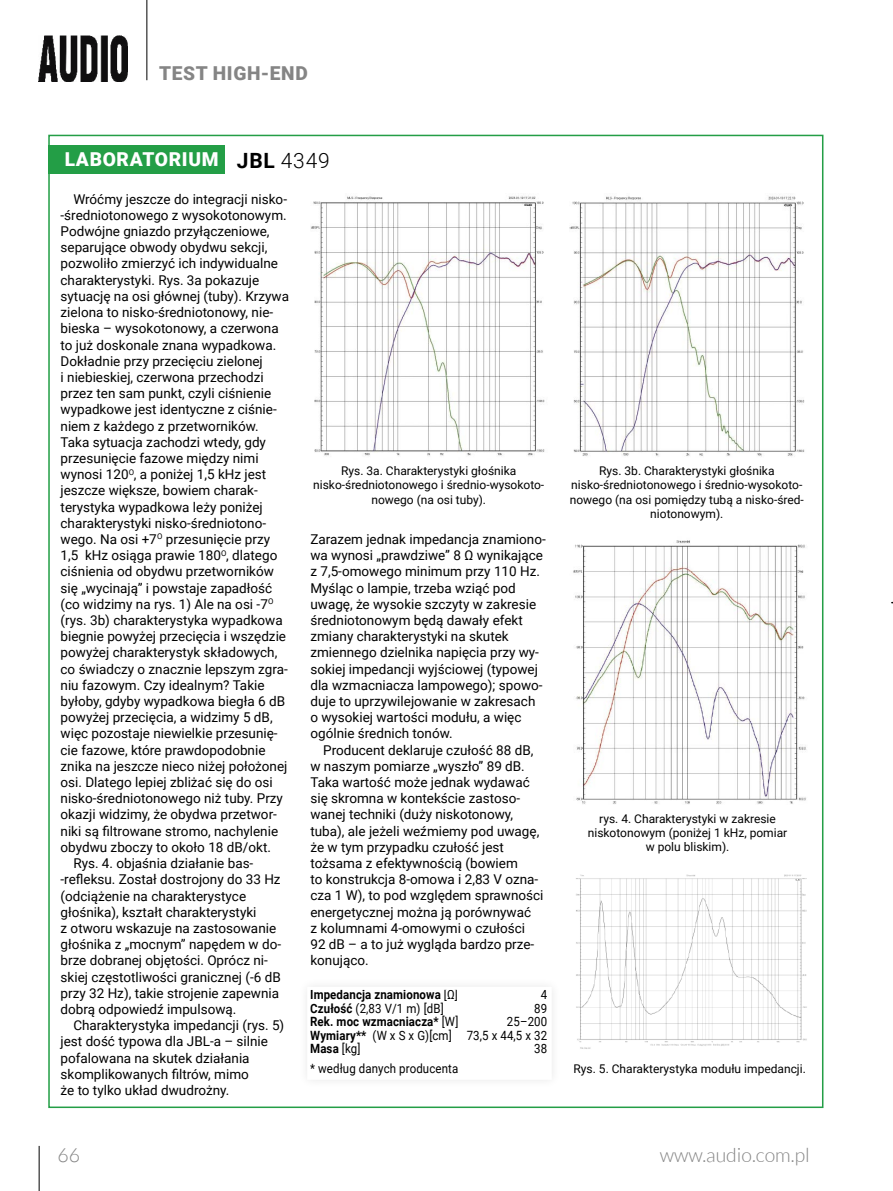
<style>
.page{position:relative;width:893px;height:1191px;background:#fff}
.page>*{position:absolute;margin:0;border:0;box-sizing:border-box;transform-origin:0 0}
.t1{font:300 19.5px "Lato";color:#858585}
.t2{font:900 19.2px "Roboto";letter-spacing:.035em;color:#fff}
.t3{font:900 19.2px "Roboto";letter-spacing:.035em;color:#858585}
.t4{font:13.5px/16.2px "Roboto";color:#000}
.t5{font:12.75px/13.5px "Roboto";letter-spacing:.01em;color:#000;text-align:justify;scale:.9 1}
.t6{font:700 12.75px "Roboto";letter-spacing:.01em;color:#000;scale:.9 1}
.t7{font:12px/14.4px "Roboto";color:#000;text-align:center}
.s1{font-weight:700;font-size:21px;color:#000}
.s2{font-weight:300;font-size:21px;color:#000}
.s3{font-weight:400}
.s4{font-weight:700}
</style>
<div class="page">
<hr style="left:39px;top:1145px;width:1px;height:46px;background:#000">
<hr style="left:147px;top:0;width:1px;height:80px;background:#000">
<img style="left:39px;top:35px;width:89px;height:46px">
<img style="left:573px;top:540px;width:234px;height:264px">
<div style="left:48px;top:146px;width:177px;height:28px;background:#239e46"></div>
<img style="left:311px;top:196px;width:234px;height:260px">
<img style="left:570px;top:196px;width:235px;height:261px">
<img style="left:576px;top:874px;width:231px;height:175px">
<h2 class="t3" style="left:159px;top:60px;width:150px">TEST HIGH-END</h2>
<h2 class="t2" style="left:65px;top:146px;width:266px">LABORATORIUM <span class="s1">JBL</span> <span class="s2">4349</span></h2>
<p class="t4" style="left:73px;top:190px;width:215px">Wróćmy jeszcze do integracji nisko-</p>
<p class="t4" style="left:61px;top:206px;width:228px">-średniotonowego z wysokotonowym.</p>
<p class="t4" style="left:61px;top:223px;width:211px">Podwójne gniazdo przyłączeniowe,</p>
<p class="t4" style="left:61px;top:239px;width:208px">separujące obwody obydwu sekcji,</p>
<p class="t4" style="left:61px;top:255px;width:219px">pozwoliło zmierzyć ich indywidualne</p>
<p class="t4" style="left:61px;top:271px;width:200px">charakterystyki. Rys. 3a pokazuje</p>
<p class="t4" style="left:61px;top:287px;width:230px">sytuację na osi głównej (tuby). Krzywa</p>
<p class="t4" style="left:61px;top:304px;width:214px">zielona to nisko-średniotonowy, nie-</p>
<p class="t4" style="left:61px;top:320px;width:220px">bieska – wysokotonowy, a czerwona</p>
<p class="t4" style="left:61px;top:336px;width:217px">to już doskonale znana wypadkowa.</p>
<p class="t4" style="left:61px;top:352px;width:204px">Dokładnie przy przecięciu zielonej</p>
<p class="t4" style="left:61px;top:368px;width:205px">i niebieskiej, czerwona przechodzi</p>
<p class="t4" style="left:61px;top:385px;width:212px">przez ten sam punkt, czyli ciśnienie</p>
<p class="t4" style="left:61px;top:401px;width:218px">wypadkowe jest identyczne z ciśnie-</p>
<p class="t4" style="left:61px;top:417px;width:200px">niem z każdego z przetworników.</p>
<p class="t4" style="left:61px;top:433px;width:207px">Taka sytuacja zachodzi wtedy, gdy</p>
<p class="t4" style="left:61px;top:449px;width:200px">przesunięcie fazowe między nimi</p>
<p class="t4" style="left:61px;top:466px;width:207px">wynosi 120<sup>O</sup>, a poniżej 1,5 kHz jest</p>
<p class="t4" style="left:61px;top:482px;width:199px">jeszcze większe, bowiem charak-</p>
<p class="t4" style="left:61px;top:498px;width:204px">terystyka wypadkowa leży poniżej</p>
<p class="t4" style="left:61px;top:514px;width:207px">charakterystyki nisko-średniotono-</p>
<p class="t4" style="left:61px;top:530px;width:211px">wego. Na osi +7<sup>O</sup> przesunięcie przy</p>
<p class="t4" style="left:61px;top:547px;width:218px">1,5 kHz osiąga prawie 180<sup>O</sup>, dlatego</p>
<p class="t4" style="left:61px;top:563px;width:215px">ciśnienia od obydwu przetworników</p>
<p class="t4" style="left:61px;top:579px;width:213px">się „wycinają” i powstaje zapadłość</p>
<p class="t4" style="left:61px;top:595px;width:214px">(co widzimy na rys. 1) Ale na osi -7<sup>O</sup></p>
<p class="t4" style="left:61px;top:611px;width:224px">(rys. 3b) charakterystyka wypadkowa</p>
<p class="t4" style="left:61px;top:628px;width:227px">biegnie powyżej przecięcia i wszędzie</p>
<p class="t4" style="left:61px;top:644px;width:218px">powyżej charakterystyk składowych,</p>
<p class="t4" style="left:61px;top:660px;width:229px">co świadczy o znacznie lepszym zgra-</p>
<p class="t4" style="left:61px;top:676px;width:206px">niu fazowym. Czy idealnym? Takie</p>
<p class="t4" style="left:61px;top:692px;width:226px">byłoby, gdyby wypadkowa biegła 6 dB</p>
<p class="t4" style="left:61px;top:709px;width:214px">powyżej przecięcia, a widzimy 5 dB,</p>
<p class="t4" style="left:61px;top:725px;width:219px">więc pozostaje niewielkie przesunię-</p>
<p class="t4" style="left:61px;top:741px;width:206px">cie fazowe, które prawdopodobnie</p>
<p class="t4" style="left:61px;top:757px;width:228px">znika na jeszcze nieco niżej położonej</p>
<p class="t4" style="left:61px;top:773px;width:214px">osi. Dlatego lepiej zbliżać się do osi</p>
<p class="t4" style="left:61px;top:790px;width:224px">nisko-średniotonowego niż tuby. Przy</p>
<p class="t4" style="left:61px;top:806px;width:218px">okazji widzimy, że obydwa przetwor-</p>
<p class="t4" style="left:61px;top:822px;width:219px">niki są filtrowane stromo, nachylenie</p>
<p class="t4" style="left:61px;top:838px;width:212px">obydwu zboczy to około 18 dB/okt.</p>
<p class="t4" style="left:73px;top:854px;width:181px">Rys. 4. objaśnia działanie bas-</p>
<p class="t4" style="left:61px;top:871px;width:222px">-refleksu. Został dostrojony do 33 Hz</p>
<p class="t4" style="left:61px;top:887px;width:187px">(odciążenie na charakterystyce</p>
<p class="t4" style="left:61px;top:903px;width:197px">głośnika), kształt charakterystyki</p>
<p class="t4" style="left:61px;top:919px;width:217px">z otworu wskazuje na zastosowanie</p>
<p class="t4" style="left:61px;top:935px;width:222px">głośnika z „mocnym” napędem w do-</p>
<p class="t4" style="left:61px;top:952px;width:209px">brze dobranej objętości. Oprócz ni-</p>
<p class="t4" style="left:61px;top:968px;width:222px">skiej częstotliwości granicznej (-6 dB</p>
<p class="t4" style="left:61px;top:984px;width:220px">przy 32 Hz), takie strojenie zapewnia</p>
<p class="t4" style="left:61px;top:1000px;width:177px">dobrą odpowiedź impulsową.</p>
<p class="t4" style="left:73px;top:1016px;width:212px">Charakterystyka impedancji (rys. 5)</p>
<p class="t4" style="left:61px;top:1033px;width:209px">jest dość typowa dla JBL-a – silnie</p>
<p class="t4" style="left:61px;top:1049px;width:191px">pofalowana na skutek działania</p>
<p class="t4" style="left:61px;top:1065px;width:190px">skomplikowanych filtrów, mimo</p>
<p class="t4" style="left:61px;top:1081px;width:170px">że to tylko układ dwudrożny.</p>
<p class="t7" style="left:313px;top:463px;width:233px">Rys. 3a. Charakterystyki głośnika nisko-średniotonowego i średnio-wysokoto&shy;nowego (na osi tuby).</p>
<p class="t4" style="left:310px;top:530px;width:237px">Zarazem jednak impedancja znamiono&shy;wa wynosi „prawdziwe” 8 Ω wynikające z 7,5-omowego minimum przy 110 Hz.<br>Myśląc o lampie, trzeba wziąć pod uwagę, że wysokie szczyty w zakresie średniotonowym będą dawały efekt zmiany charakterystyki na skutek zmiennego dzielnika napięcia przy wy&shy;sokiej impedancji wyjściowej (typowej dla wzmacniacza lampowego); spowo&shy;duje to uprzywilejowanie w zakresach o wysokiej wartości modułu, a więc ogólnie średnich tonów.</p>
<p class="t4" style="left:310px;top:741px;width:235px;text-indent:13px">Producent deklaruje czułość 88 dB, w naszym pomiarze „wyszło” 89 dB.<br>Taka wartość może jednak wydawać się skromna w kontekście zastoso&shy;wanej techniki (duży niskotonowy, tuba), ale jeżeli weźmiemy pod uwagę, że w tym przypadku czułość jest tożsama z efektywnością (bowiem<br>to konstrukcja 8-omowa i 2,83 V ozna&shy;cza 1 W), to pod względem sprawności energetycznej można ją porównywać<br>z kolumnami 4-omowymi o czułości<br>92 dB – a to już wygląda bardzo prze&shy;konująco.</p>
<p class="t6" style="left:310px;top:986px;width:166px">Impedancja znamionowa <span class="s3">[Ω]</span></p>
<p class="t5" style="left:541px;top:987px;width:9px">4</p>
<p class="t5" style="left:310px;top:1001px;width:150px"><span class="s4">Czułość</span> (2,83 V/1 m) [dB]</p>
<p class="t5" style="left:534px;top:1001px;width:16px">89</p>
<p class="t6" style="left:310px;top:1013px;width:166px">Rek. moc wzmacniacza* <span class="s3">[W]</span></p>
<p class="t5" style="left:310px;top:1014px;width:265px;text-indent:197px">25–200<br><span class="s4">Wymiary**</span> (W x S x G)[cm] 73,5 x 44,5 x 32<br><span class="s4">Masa</span> [kg]</p>
<p class="t5" style="left:534px;top:1041px;width:16px">38</p>
<p class="t5" style="left:310px;top:1061px;width:166px">* według danych producenta</p>
<p class="t7" style="left:570px;top:463px;width:236px">Rys. 3b. Charakterystyki głośnika nisko-średniotonowego i średnio-wysokoto&shy;nowego (na osi pomiędzy tubą a nisko-śred&shy;niotonowym).</p>
<p class="t7" style="left:588px;top:810px;width:201px">rys. 4. Charakterystyki w zakresie niskotonowym (poniżej 1 kHz, pomiar w polu bliskim).</p>
<p class="t7" style="left:573px;top:1061px;width:234px">Rys. 5. Charakterystyka modułu impedancji.</p>
<h1 class="t1" style="left:57px;top:1144px;width:24px">66</h1>
<h1 class="t1" style="left:660px;top:1144px;width:151px">www.audio.com.pl</h1>
</div>
